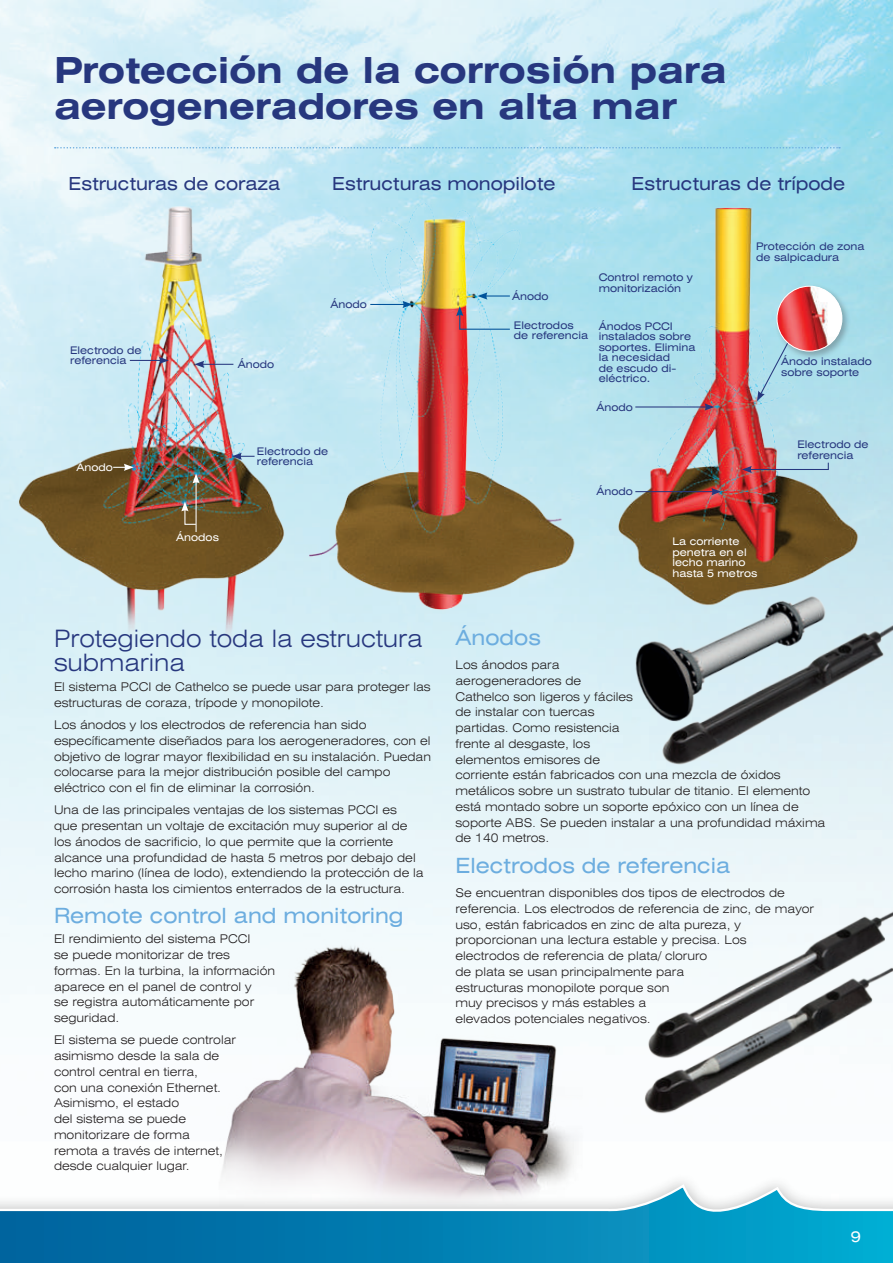
<style>
.page{position:relative;width:893px;height:1263px;background:#fff}
.page>*{position:absolute;margin:0;border:0;box-sizing:border-box;transform-origin:0 0}
.t1{font:700 expanded 36px/36px "Swiss 721 BT";color:#27377e}
.t2{font:300 expanded 24px/24px "Swiss 721 BT";color:#27377e}
.t3{font:expanded 21px "Swiss 721 BT";color:#6caddf}
.t4{font:expanded 18px "Swiss 721 BT";color:#27377e}
.t5{font:expanded 15px "Swiss 721 BT";color:#fff}
.t6{font:300 expanded 12px/15.8px "Swiss 721 BT";color:#231f20}
.t7{font:expanded 10.5px/10.5px "Swiss 721 BT";color:#27377e}
.t8{font:expanded 10.5px/10.5px "Swiss 721 BT";color:#fff}
</style>
<div class="page">
<img style="left:0;top:0;width:893px;height:994px">
<svg style="left:0;top:1182px;width:893px;height:81px"></svg>
<img style="left:202px;top:939px;width:382px;height:300px">
<div style="left:624px;top:876px;width:269px;height:56px;background:#eef8fb"></div>
<img style="left:620px;top:932px;width:273px;height:182px">
<svg style="left:55px;top:147px;width:785px;height:2px;background:#a7d7ed"></svg>
<img style="left:9px;top:202px;width:284px;height:449px">
<svg style="left:113px;top:464px;width:21px;height:7px"></svg>
<hr style="left:202px;top:364px;width:31px;height:1px;background:#27377e">
<svg style="left:194px;top:361px;width:10px;height:7px"></svg>
<svg style="left:232px;top:453px;width:23px;height:7px"></svg>
<hr style="left:130px;top:360px;width:31px;height:1px;background:#27377e">
<svg style="left:159px;top:357px;width:10px;height:7px"></svg>
<svg style="left:181px;top:501px;width:15px;height:24px"></svg>
<hr style="left:196px;top:481px;width:1px;height:51px;background:#fff">
<svg style="left:192px;top:473px;width:8px;height:10px"></svg>
<img style="left:608px;top:184px;width:255px;height:437px">
<svg style="left:757px;top:333px;width:37px;height:68px;background:#a8d9e8"></svg>
<svg style="left:742px;top:462px;width:87px;height:11px"></svg>
<hr style="left:635px;top:491px;width:79px;height:1px;background:#27377e">
<svg style="left:711px;top:488px;width:10px;height:7px"></svg>
<hr style="left:635px;top:406px;width:72px;height:1px;background:#27377e">
<svg style="left:704px;top:403px;width:10px;height:8px"></svg>
<div style="left:775px;top:284px;width:76px;height:77px;background:#231f20;opacity:.3"></div>
<img style="left:777px;top:286px;width:65px;height:65px;border-radius:32px">
<div style="left:776px;top:286px;width:66px;height:66px;border:1px solid #fff;border-radius:50%"></div>
<img style="left:299px;top:203px;width:293px;height:419px">
<hr style="left:370px;top:304px;width:35px;height:1px;background:#01529a">
<svg style="left:402px;top:301px;width:10px;height:7px"></svg>
<svg style="left:456px;top:306px;width:55px;height:24px"></svg>
<hr style="left:485px;top:295px;width:25px;height:2px;background:#01529a">
<svg style="left:477px;top:292px;width:10px;height:8px"></svg>
<img style="left:628px;top:594px;width:205px;height:134px">
<img style="left:646px;top:617px;width:247px;height:152px">
<h1 class="t1" style="left:54px;top:52px;width:674px">Protección de la corrosión para aerogeneradores en alta mar</h1>
<h3 class="t4" style="left:69px;top:173px;width:213px">Estructuras de coraza</h3>
<h3 class="t4" style="left:632px;top:173px;width:215px">Estructuras de trípode</h3>
<h3 class="t4" style="left:332px;top:173px;width:225px">Estructuras monopilote</h3>
<p class="t7" style="left:70px;top:345px;width:73px">Electrodo de referencia</p>
<p class="t8" style="left:76px;top:461px;width:38px">Ánodo</p>
<p class="t7" style="left:238px;top:359px;width:38px">Ánodo</p>
<p class="t7" style="left:330px;top:299px;width:38px">Ánodo</p>
<p class="t8" style="left:176px;top:532px;width:44px">Ánodos</p>
<p class="t7" style="left:257px;top:446px;width:73px">Electrodo de referencia</p>
<h2 class="t2" style="left:54px;top:627px;width:370px">Protegiendo toda la estructura submarina</h2>
<p class="t6" style="left:54px;top:679px;width:378px">El sistema PCCI de Cathelco se puede usar para proteger las estructuras de coraza, trípode y monopilote.</p>
<p class="t6" style="left:54px;top:717px;width:378px">Los ánodos y los electrodos de referencia han sido específicamente diseñados para los aerogeneradores, con el objetivo de lograr mayor flexibilidad en su instalación. Puedan colocarse para la mejor distribución posible del campo eléctrico con el fin de eliminar la corrosión.</p>
<p class="t6" style="left:54px;top:802px;width:371px">Una de las principales ventajas de los sistemas PCCI es<br>que presentan un voltaje de excitación muy superior al de los ánodos de sacrificio, lo que permite que la corriente alcance una profundidad de hasta 5 metros por debajo del lecho marino (línea de lodo), extendiendo la protección de la corrosión hasta los cimientos enterrados de la estructura.</p>
<h3 class="t3" style="left:54px;top:903px;width:351px">Remote control and monitoring</h3>
<p class="t6" style="left:54px;top:931px;width:223px">El rendimiento del sistema PCCI<br>se puede monitorizar de tres formas. En la turbina, la información aparece en el panel de control y<br>se registra automáticamente por seguridad.</p>
<p class="t6" style="left:54px;top:1032px;width:183px">El sistema se puede controlar asimismo desde la sala de control central en tierra,<br>con una conexión Ethernet.<br>Asimismo, el estado<br>del sistema se puede monitorizare de forma remota a través de internet, desde cualquier lugar.</p>
<p class="t7" style="left:512px;top:291px;width:38px">Ánodo</p>
<p class="t7" style="left:514px;top:320px;width:76px">Electrodos de referencia</p>
<p class="t7" style="left:599px;top:272px;width:96px">Control remoto y monitorización</p>
<p class="t7" style="left:599px;top:321px;width:98px">Ánodos PCCI instalados sobre soportes. Elimina la necesidad<br>de escudo di&shy;eléctrico.</p>
<p class="t7" style="left:597px;top:402px;width:38px">Ánodo</p>
<p class="t7" style="left:597px;top:486px;width:38px">Ánodo</p>
<p class="t7" style="left:756px;top:241px;width:110px">Protección de zona de salpicadura</p>
<p class="t7" style="left:781px;top:356px;width:92px">Ánodo instalado sobre soporte</p>
<p class="t7" style="left:797px;top:439px;width:73px">Electrodo de referencia</p>
<p class="t8" style="left:672px;top:536px;width:86px">La corriente penetra en el lecho marino hasta 5 metros</p>
<h3 class="t3" style="left:455px;top:625px;width:87px">Ánodos</h3>
<p class="t6" style="left:455px;top:657px;width:371px">Los ánodos para<br>aerogeneradores de<br>Cathelco son ligeros y fáciles<br>de instalar con tuercas<br>partidas. Como resistencia<br>frente al desgaste, los<br>elementos emisores de<br>corriente están fabricados con una mezcla de óxidos metálicos sobre un sustrato tubular de titanio. El elemento está montado sobre un soporte epóxico con un línea de soporte ABS. Se pueden instalar a una profundidad máxima de 140 metros.</p>
<h3 class="t3" style="left:455px;top:853px;width:276px">Electrodos de referencia</h3>
<p class="t6" style="left:455px;top:885px;width:360px">Se encuentran disponibles dos tipos de electrodos de referencia. Los electrodos de referencia de zinc, de mayor uso, están fabricados en zinc de alta pureza, y proporcionan una lectura estable y precisa. Los<br>electrodos de referencia de plata/ cloruro<br>de plata se usan principalmente para<br>estructuras monopilote porque son<br>muy precisos y más estables a<br>elevados potenciales negativos.</p>
<p class="t5" style="left:851px;top:1227px;width:12px">9</p>
</div>
